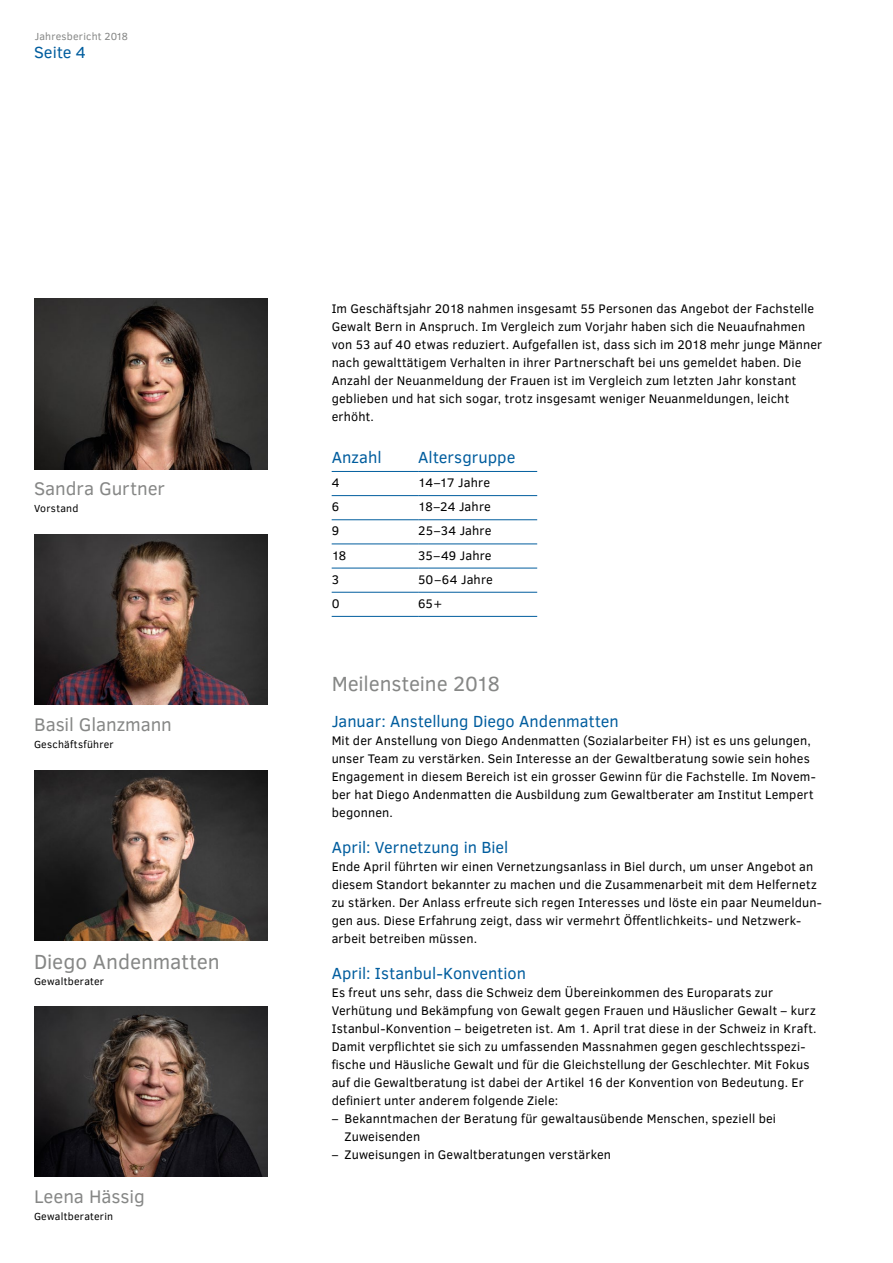
<style>
.page{position:relative;width:893px;height:1263px;background:#fff}
.page>*{position:absolute;margin:0;border:0;box-sizing:border-box;transform-origin:0 0}
.GS{font:21px "Clear Sans";letter-spacing:-.005em;color:#868786}
.GS-2{font:18.75px "Clear Sans";letter-spacing:-.005em;color:#868786}
.GS_2{font:16.5px "Clear Sans";color:#005d9e}
.fliesstext{font:16.5px "Clear Sans";letter-spacing:.005em;color:#005d9e}
.fliesstext-2{font:12.75px/18px "Clear Sans";letter-spacing:.015em;color:#000}
.GS-3{font:10.5px "Clear Sans";letter-spacing:.025em;color:#000}
.GS-4{font:10.5px "Clear Sans";letter-spacing:.02em;color:#868786}
</style>
<div class="page">
<img style="left:34px;top:1006px;width:234px;height:171px">
<hr style="left:332px;top:471px;width:86px;height:1px;background:#005d9e">
<hr style="left:418px;top:471px;width:119px;height:1px;background:#005d9e">
<hr style="left:332px;top:495px;width:86px;height:1px;background:#005d9e">
<hr style="left:418px;top:495px;width:119px;height:1px;background:#005d9e">
<hr style="left:332px;top:519px;width:86px;height:1px;background:#005d9e">
<hr style="left:418px;top:519px;width:119px;height:1px;background:#005d9e">
<hr style="left:332px;top:544px;width:86px;height:1px;background:#005d9e">
<hr style="left:418px;top:544px;width:119px;height:1px;background:#005d9e">
<hr style="left:332px;top:568px;width:86px;height:1px;background:#005d9e">
<hr style="left:418px;top:568px;width:119px;height:1px;background:#005d9e">
<hr style="left:332px;top:592px;width:86px;height:1px;background:#005d9e">
<hr style="left:418px;top:592px;width:119px;height:1px;background:#005d9e">
<hr style="left:332px;top:616px;width:86px;height:1px;background:#005d9e">
<hr style="left:418px;top:616px;width:119px;height:1px;background:#005d9e">
<img style="left:34px;top:299px;width:234px;height:170px">
<img style="left:34px;top:535px;width:234px;height:170px">
<img style="left:34px;top:771px;width:234px;height:170px">
<p class="GS-4" style="left:35px;top:29px;width:95px">Jahresbericht 2018</p>
<p class="GS_2" style="left:34px;top:42px;width:54px">Seite 4</p>
<p class="GS-2" style="left:34px;top:476px;width:133px">Sandra Gurtner</p>
<p class="GS-3" style="left:34px;top:501px;width:46px">Vorstand</p>
<p class="GS-2" style="left:34px;top:712px;width:139px">Basil Glanzmann</p>
<p class="GS-3" style="left:34px;top:737px;width:81px">Geschäftsführer</p>
<p class="GS" style="left:34px;top:947px;width:187px">Diego Andenmatten</p>
<p class="GS-3" style="left:34px;top:975px;width:72px">Gewaltberater</p>
<p class="GS-2" style="left:34px;top:1184px;width:112px">Leena Hässig</p>
<p class="GS-3" style="left:34px;top:1209px;width:81px">Gewaltberaterin</p>
<p class="fliesstext-2" style="left:332px;top:299px;width:492px">Im Geschäftsjahr 2018 nahmen insgesamt 55 Personen das Angebot der Fachstelle Gewalt Bern in Anspruch. Im Vergleich zum Vorjahr haben sich die Neuaufnahmen von 53 auf 40 etwas reduziert. Aufgefallen ist, dass sich im 2018 mehr junge Männer nach gewalttätigem Verhalten in ihrer Partnerschaft bei uns gemeldet haben. Die Anzahl der Neuanmeldung der Frauen ist im Vergleich zum letzten Jahr konstant geblieben und hat sich sogar, trotz insgesamt weniger Neuanmeldungen, leicht erhöht.</p>
<p class="fliesstext" style="left:332px;top:446px;width:52px">Anzahl</p>
<p class="fliesstext" style="left:418px;top:446px;width:99px">Altersgruppe</p>
<p class="fliesstext-2" style="left:332px;top:474px;width:9px">4</p>
<p class="fliesstext-2" style="left:418px;top:474px;width:74px">14–17 Jahre</p>
<p class="fliesstext-2" style="left:332px;top:498px;width:9px">6</p>
<p class="fliesstext-2" style="left:418px;top:498px;width:74px">18–24 Jahre</p>
<p class="fliesstext-2" style="left:332px;top:522px;width:9px">9</p>
<p class="fliesstext-2" style="left:418px;top:522px;width:75px">25–34 Jahre</p>
<p class="fliesstext-2" style="left:332px;top:546px;width:16px">18</p>
<p class="fliesstext-2" style="left:418px;top:546px;width:75px">35–49 Jahre</p>
<p class="fliesstext-2" style="left:332px;top:570px;width:9px">3</p>
<p class="fliesstext-2" style="left:418px;top:570px;width:76px">50–64 Jahre</p>
<p class="fliesstext-2" style="left:332px;top:594px;width:9px">0</p>
<p class="fliesstext-2" style="left:418px;top:594px;width:26px">65+</p>
<p class="GS" style="left:332px;top:669px;width:170px">Meilensteine 2018</p>
<p class="GS_2" style="left:332px;top:710px;width:289px">Januar: Anstellung Diego Andenmatten</p>
<p class="fliesstext-2" style="left:332px;top:731px;width:486px">Mit der Anstellung von Diego Andenmatten (Sozialarbeiter FH) ist es uns gelungen, unser Team zu verstärken. Sein Interesse an der Gewaltberatung sowie sein hohes Engagement in diesem Bereich ist ein grosser Gewinn für die Fachstelle. Im Novem&shy;ber hat Diego Andenmatten die Ausbildung zum Gewaltberater am Institut Lempert begonnen.</p>
<p class="GS_2" style="left:332px;top:836px;width:178px">April: Vernetzung in Biel</p>
<p class="fliesstext-2" style="left:332px;top:857px;width:492px">Ende April führten wir einen Vernetzungsanlass in Biel durch, um unser Angebot an diesem Standort bekannter zu machen und die Zusammenarbeit mit dem Helfernetz zu stärken. Der Anlass erfreute sich regen Interesses und löste ein paar Neumeldun&shy;gen aus. Diese Erfahrung zeigt, dass wir vermehrt Öffentlichkeits- und Netzwerk&shy;arbeit betreiben müssen.</p>
<p class="GS_2" style="left:332px;top:962px;width:196px">April: Istanbul-Konvention</p>
<p class="fliesstext-2" style="left:332px;top:983px;width:486px">Es freut uns sehr, dass die Schweiz dem Übereinkommen des Europarats zur Verhütung und Bekämpfung von Gewalt gegen Frauen und Häuslicher Gewalt – kurz Istanbul-Konvention – beigetreten ist. Am 1. April trat diese in der Schweiz in Kraft.<br>Damit verpflichtet sie sich zu umfassenden Massnahmen gegen geschlechtsspezi&shy;fische und Häusliche Gewalt und für die Gleichstellung der Geschlechter. Mit Fokus auf die Gewaltberatung ist dabei der Artikel 16 der Konvention von Bedeutung. Er definiert unter anderem folgende Ziele:</p>
<p class="fliesstext-2" style="left:344px;top:1109px;width:433px;text-indent:-13px">– Bekanntmachen der Beratung für gewaltausübende Menschen, speziell bei<br>Zuweisenden</p>
<p class="fliesstext-2" style="left:332px;top:1145px;width:281px">– Zuweisungen in Gewaltberatungen verstärken</p>
</div>
